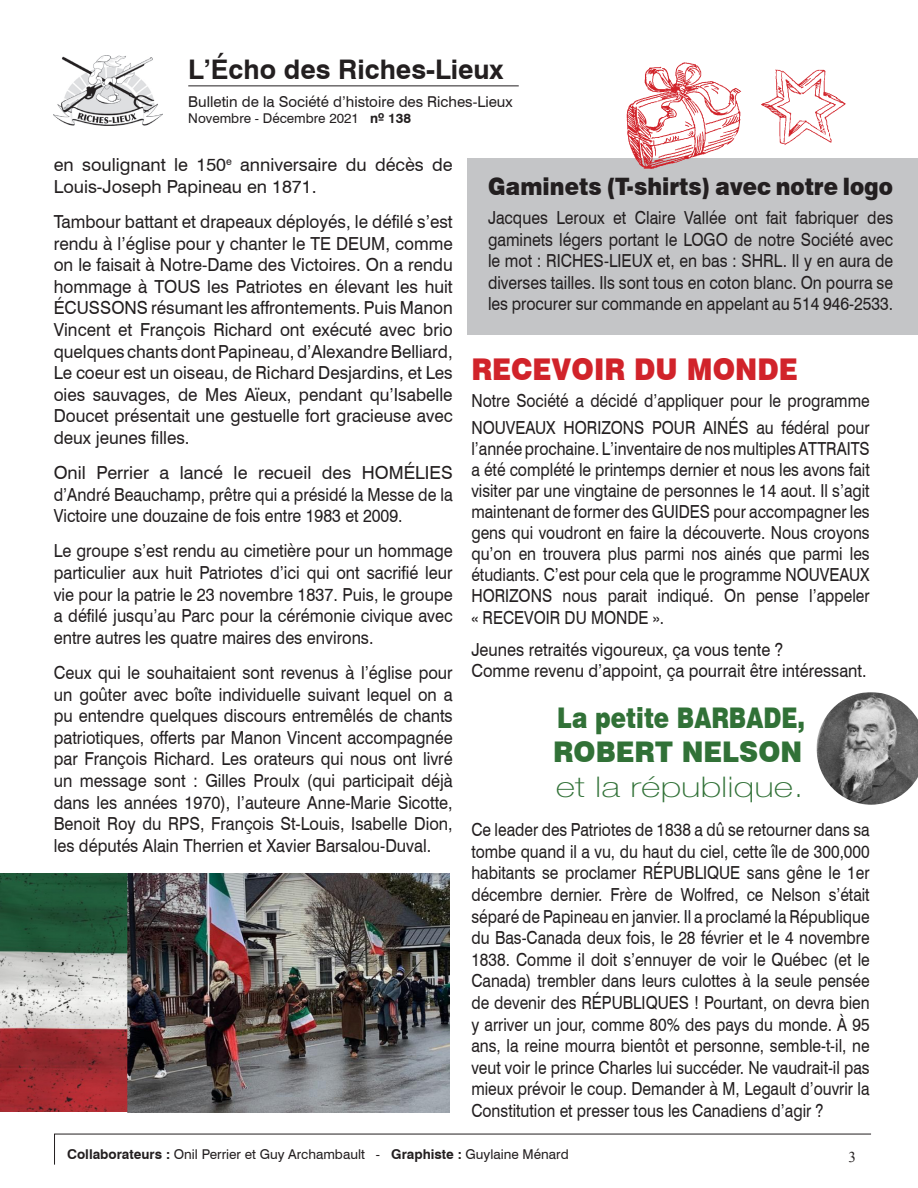
<style>
.page{position:relative;width:918px;height:1188px;background:#fff}
.page>*{position:absolute;margin:0;border:0;box-sizing:border-box;transform-origin:0 0}
.t1{font:900 30px "Swiss 721 BT";color:#d1232a;scale:.91 1}
.t2{font:900 28.5px "Swiss 721 BT";color:#317137;scale:.81 1}
.t3{font:100 28.5px "Helvetica Neue LT Std";color:#317137;scale:1.31 1}
.t4{font:900 28.5px "Swiss 721 BT";color:#317137;scale:.94 1}
.t5{font:700 27px "Swiss 721 BT";color:#231f20}
.t6{font:900 24px "Swiss 721 BT";color:#231f20;scale:.9 1}
.t7{font:18px/21.6px "Swiss 721 BT";color:#231f20;text-align:justify;scale:.87 1}
.t8{font:18px/21.6px "Swiss 721 BT";color:#231f20;text-align:justify;scale:.91 1}
.t9{font:18px/21.6px "Swiss 721 BT";color:#231f20;text-align:justify;scale:.95 1}
.t10{font:18px/21.6px "Swiss 721 BT";color:#231f20;text-align:justify;scale:.88 1}
.t11{font:18px/21.6px "Swiss 721 BT";color:#231f20}
.t12{font:18px/21.6px "Swiss 721 BT";color:#231f20;scale:.89 1}
.t13{font:15px "Swiss 721 BT";color:#231f20}
.Paragraph_Style_11{font:15px "Times New Roman";color:#231f20}
.t14{font:13.5px "Swiss 721 BT";color:#231f20}
.s1{font-weight:700}
</style>
<div class="page">
<div style="left:468px;top:158px;width:450px;height:176px;background:#c4c5c7"></div>
<img style="left:54px;top:55px;width:109px;height:70px">
<hr style="left:188px;top:86px;width:331px;height:1px;background:#231f20">
<svg style="left:54px;top:1133px;width:817px;height:32px"></svg>
<img style="left:0;top:873px;width:128px;height:239px">
<img style="left:128px;top:873px;width:322px;height:239px">
<img style="left:626px;top:62px;width:220px;height:107px">
<img style="left:817px;top:692px;width:101px;height:113px">
<p class="t5" style="left:188px;top:53px;width:317px">L’Écho des Riches-Lieux</p>
<p class="t13" style="left:188px;top:92px;width:326px">Bulletin de la Société d’histoire des Riches-Lieux</p>
<p class="t14" style="left:188px;top:110px;width:224px">Novembre - Décembre 2021 <span class="s1">nº 138</span></p>
<p class="t11" style="left:54px;top:154px;width:401px">en soulignant le 150<sup>e</sup> anniversaire du décès de<br>Louis-Joseph Papineau en 1871.</p>
<p class="t9" style="left:54px;top:211px;width:422px">Tambour battant et drapeaux déployés, le défilé s’est rendu à l’église pour y chanter le TE DEUM, comme on le faisait à Notre-Dame des Victoires. On a rendu hommage à TOUS les Patriotes en élevant les huit ÉCUSSONS résumant les affrontements. Puis Manon Vincent et François Richard ont exécuté avec brio quelques chants dont Papineau, d’Alexandre Belliard, Le coeur est un oiseau, de Richard Desjardins, et Les oies sauvages, de Mes Aïeux, pendant qu’Isabelle Doucet présentait une gestuelle fort gracieuse avec deux jeunes filles.</p>
<p class="t11" style="left:54px;top:462px;width:400px">Onil Perrier a lancé le recueil des HOMÉLIES</p>
<p class="t12" style="left:54px;top:483px;width:450px">d’André Beauchamp, prêtre qui a présidé la Messe de la<br>Victoire une douzaine de fois entre 1983 et 2009.</p>
<p class="t8" style="left:54px;top:540px;width:440px">Le groupe s’est rendu au cimetière pour un hommage particulier aux huit Patriotes d’ici qui ont sacrifié leur vie pour la patrie le 23 novembre 1837. Puis, le groupe a défilé jusqu’au Parc pour la cérémonie civique avec entre autres les quatre maires des environs.</p>
<p class="t8" style="left:54px;top:662px;width:440px">Ceux qui le souhaitaient sont revenus à l’église pour un goûter avec boîte individuelle suivant lequel on a pu entendre quelques discours entremêlés de chants patriotiques, offerts par Manon Vincent accompagnée par François Richard. Les orateurs qui nous ont livré un message sont : Gilles Proulx (qui participait déjà dans les années 1970), l’auteure Anne-Marie Sicotte, Benoit Roy du RPS, François St-Louis, Isabelle Dion, les députés Alain Therrien et Xavier Barsalou-Duval.</p>
<p class="t6" style="left:488px;top:172px;width:452px">Gaminets (T-shirts) avec notre logo</p>
<p class="t10" style="left:488px;top:207px;width:462px">Jacques Leroux et Claire Vallée ont fait fabriquer des gaminets légers portant le LOGO de notre Société avec le mot : RICHES-LIEUX et, en bas : SHRL. Il y en aura de diverses tailles. Ils sont tous en coton blanc. On pourra se les procurer sur commande en appelant au 514 946-2533.</p>
<p class="t1" style="left:471px;top:351px;width:360px">RECEVOIR DU MONDE</p>
<p class="t7" style="left:471px;top:387px;width:459px;line-height:27px">Notre Société a décidé d’appliquer pour le programme<br>NOUVEAUX HORIZONS POUR AINÉS au fédéral pour</p>
<p class="t7" style="left:471px;top:438px;width:459px;line-height:21px">l’année prochaine. L’inventaire de nos multiples ATTRAITS a été complété le printemps dernier et nous les avons fait visiter par une vingtaine de personnes le 14 aout. Il s’agit maintenant de former des GUIDES pour accompagner les gens qui voudront en faire la découverte. Nous croyons qu’on en trouvera plus parmi nos ainés que parmi les étudiants. C’est pour cela que le programme NOUVEAUX HORIZONS nous parait indiqué. On pense l’appeler « RECEVOIR DU MONDE ».</p>
<p class="t8" style="left:471px;top:639px;width:344px">Jeunes retraités vigoureux, ça vous tente ?</p>
<p class="t8" style="left:471px;top:660px;width:436px">Comme revenu d’appoint, ça pourrait être intéressant.</p>
<p class="t2" style="left:557px;top:701px;width:308px">La petite BARBADE,</p>
<p class="t4" style="left:553px;top:735px;width:266px">ROBERT NELSON</p>
<p class="t3" style="left:556px;top:770px;width:191px">et la république.</p>
<p class="t7" style="left:471px;top:819px;width:459px">Ce leader des Patriotes de 1838 a dû se retourner dans sa tombe quand il a vu, du haut du ciel, cette île de 300,000 habitants se proclamer RÉPUBLIQUE sans gêne le 1er décembre dernier. Frère de Wolfred, ce Nelson s’était séparé de Papineau en janvier. Il a proclamé la République du Bas-Canada deux fois, le 28 février et le 4 novembre 1838. Comme il doit s’ennuyer de voir le Québec (et le Canada) trembler dans leurs culottes à la seule pensée de devenir des RÉPUBLIQUES ! Pourtant, on devra bien y arriver un jour, comme 80% des pays du monde. À 95 ans, la reine mourra bientôt et personne, semble-t-il, ne veut voir le prince Charles lui succéder. Ne vaudrait-il pas mieux prévoir le coup. Demander à M, Legault d’ouvrir la Constitution et presser tous les Canadiens d’agir ?</p>
<p class="t14" style="left:67px;top:1146px;width:503px"><span class="s1">Collaborateurs :</span> Onil Perrier et Guy Archambault - <span class="s1">Graphiste :</span> Guylaine Ménard</p>
<p class="Paragraph_Style_11" style="left:849px;top:1147px;width:9px">3</p>
</div>
